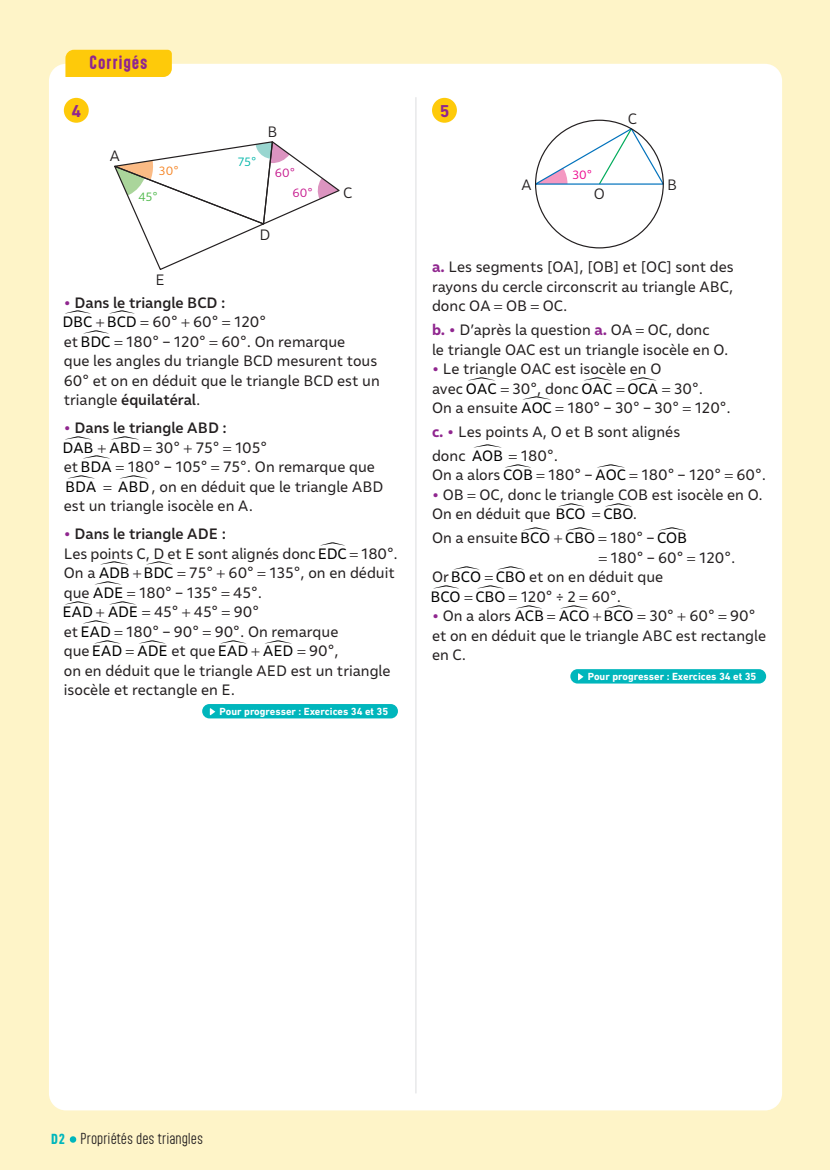
<style>
.page{position:relative;width:830px;height:1170px;background:#fff}
.page>*{position:absolute;margin:0;border:0;box-sizing:border-box;transform-origin:0 0}
.t1{font:700 17.55px "DIN Next LT Pro";color:#90268f}
.t2{font:700 16.35px "Aptly";letter-spacing:.06em;color:#90268f}
.t3{font:15px/19.5px "Malva";color:#231f20}
.t4{font:15px "Malva";color:#231f20}
.t5{font:300 13.5px "Aptly";color:#231f20}
.t6{font:12px "Malva";color:#c5168c}
.t7{font:12px "Malva";color:#ed028c}
.t8{font:12px "Malva";color:#4cb848}
.t9{font:12px "Malva";color:#f58220}
.t10{font:12px "Malva";color:#00b6a9}
.t11{font:700 10.5px "DIN Next LT Pro";color:#fff}
.s1{font-weight:700;color:#90268f}
.s2{font-weight:500}
.s3{color:#000}
.s4{font-family:"DIN Next LT Pro";font-weight:700;font-stretch:condensed;font-size:15px;color:#00b6bc}
</style>
<div class="page">
<div style="left:0;top:0;width:829px;height:1169px;background:#fef4c8"></div>
<div style="left:49px;top:64px;width:732px;height:1046px;background:#fff;border-radius:17px"></div>
<hr style="left:415px;top:97px;width:1px;height:996px;background:#dcdddf">
<div style="left:432px;top:98px;width:24px;height:25px;background:#feca0a;border-radius:50%"></div>
<svg style="left:536px;top:127px;width:128px;height:59px"></svg>
<div style="left:570px;top:669px;width:195px;height:14px;background:#00b6bc;border-radius:7px"></div>
<svg style="left:578px;top:673px;width:5px;height:7px"></svg>
<div style="left:64px;top:98px;width:25px;height:25px;background:#feca0a;border-radius:50%"></div>
<svg style="left:114px;top:141px;width:226px;height:129px"></svg>
<div style="left:202px;top:704px;width:196px;height:14px;background:#00b6bc;border-radius:7px"></div>
<svg style="left:210px;top:708px;width:5px;height:7px"></svg>
<svg style="left:70px;top:1136px;width:6px;height:6px"></svg>
<div style="left:65px;top:50px;width:107px;height:27px;background:#feca0a"></div>
<p class="t2" style="left:89px;top:52px;width:60px">CORRIGÉS</p>
<p class="t1" style="left:72px;top:100px;width:11px">4</p>
<p class="t4" style="left:109px;top:147px;width:12px">A</p>
<p class="t4" style="left:267px;top:123px;width:11px">B</p>
<p class="t10" style="left:237px;top:155px;width:20px">75°</p>
<p class="t9" style="left:159px;top:164px;width:21px">30°</p>
<p class="t6" style="left:275px;top:166px;width:22px">60°</p>
<p class="t8" style="left:138px;top:190px;width:21px">45°</p>
<p class="t4" style="left:259px;top:226px;width:12px">D</p>
<p class="t6" style="left:292px;top:185px;width:22px">60°</p>
<p class="t4" style="left:155px;top:271px;width:11px">E</p>
<p class="t4" style="left:343px;top:183px;width:11px">C</p>
<p class="t3" style="left:62px;top:292px;width:319px"><span class="s1">•</span> <span class="s2">Dans le triangle BCD :<br></span><span class="s3">D</span><sup>·</sup><span class="s3">BC B</span><sup>·</sup><span class="s3">CD</span> 60° 60° 120°<br>et <span class="s3">B</span><sup>·</sup><span class="s3">DC</span> 180° – 120° 60°. On remarque<br>que les angles du triangle BCD mesurent tous<br>60° et on en déduit que le triangle BCD est un triangle <span class="s2">équilatéral</span>.</p>
<p class="t3" style="left:62px;top:418px;width:314px"><span class="s1">•</span> <span class="s2">Dans le triangle ABD :<br></span><span class="s3">D</span><sup>·</sup><span class="s3">AB A</span><sup>·</sup><span class="s3">BD</span> 30° 75° 105°<br>et <span class="s3">B</span><sup>·</sup><span class="s3">DA</span> 180° – 105° 75°. On remarque que<br><span class="s3">B</span><sup>·</sup><span class="s3">D A</span></p>
<p class="t3" style="left:64px;top:476px;width:321px;text-indent:54px"><span class="s3">A</span><sup>·</sup><span class="s3">BD</span> , on en déduit que le triangle ABD est un triangle isocèle en A.</p>
<p class="t3" style="left:62px;top:524px;width:337px"><span class="s1">•</span> <span class="s2">Dans le triangle ADE :<br></span>Les points C, D et E sont alignés donc <span class="s3">E</span><sup>·</sup><span class="s3">DC</span> 180°.<br>On a <span class="s3">A</span><sup>·</sup><span class="s3">DB B</span><sup>·</sup><span class="s3">DC</span> 75° 60° 135°, on en déduit que <span class="s3">A</span><sup>·</sup><span class="s3">DE</span> 180° – 135° 45°.<br><span class="s3">E</span><sup>·</sup><span class="s3">AD A</span><sup>·</sup><span class="s3">DE</span> 45° 45° 90°<br>et <span class="s3">E</span><sup>·</sup><span class="s3">AD</span> 180° – 90° 90°. On remarque<br>que <span class="s3">E</span><sup>·</sup><span class="s3">AD A</span><sup>·</sup><span class="s3">DE</span> et que <span class="s3">E</span><sup>·</sup><span class="s3">AD A</span><sup>·</sup><span class="s3">ED</span> 90°,<br>on en déduit que le triangle AED est un triangle isocèle et rectangle en E.</p>
<p class="t11" style="left:219px;top:705px;width:170px">Pour progresser : Exercices 34 et 35</p>
<p class="t1" style="left:439px;top:100px;width:11px">5</p>
<p class="t4" style="left:521px;top:176px;width:12px">A</p>
<p class="t7" style="left:572px;top:168px;width:21px">30°</p>
<p class="t4" style="left:593px;top:185px;width:13px">O</p>
<p class="t4" style="left:627px;top:110px;width:11px">C</p>
<p class="t4" style="left:666px;top:176px;width:11px">B</p>
<p class="t3" style="left:432px;top:257px;width:303px;text-align:justify"><span class="s1">a.</span> Les segments [OA], [OB] et [OC] sont des rayons du cercle circonscrit au triangle ABC, donc OA OB OC.</p>
<p class="t3" style="left:432px;top:320px;width:298px"><span class="s1">b. •</span> D’après la question <span class="s1">a.</span> OA OC, donc<br>le triangle OAC est un triangle isocèle en O.</p>
<p class="t3" style="left:432px;top:359px;width:300px"><span class="s1">•</span> Le triangle OAC est isocèle en O<br>avec <span class="s3">O</span><sup>·</sup><span class="s3">AC</span> 30°, donc <span class="s3">O</span><sup>·</sup><span class="s3">AC O</span><sup>·</sup><span class="s3">CA</span> 30°.<br>On a ensuite <span class="s3">A</span><sup>·</sup><span class="s3">OC</span> 180° – 30° – 30° 120°.</p>
<p class="t3" style="left:432px;top:419px;width:249px;line-height:24px"><span class="s1">c. •</span> Les points A, O et B sont alignés donc <span class="s3">A</span><sup>·</sup><span class="s3">OB</span> 180°.</p>
<p class="t3" style="left:432px;top:465px;width:335px">On a alors <span class="s3">C</span><sup>·</sup><span class="s3">OB</span> 180° – <span class="s3">A</span><sup>·</sup><span class="s3">OC</span> 180° – 120° 60°.</p>
<p class="t3" style="left:432px;top:484px;width:332px"><span class="s1">•</span> OB OC, donc le triangle COB est isocèle en O.<br>On en déduit que <span class="s3">B</span><sup>·</sup><span class="s3">CO C</span><sup>·</sup><span class="s3">BO</span>.</p>
<p class="t3" style="left:432px;top:528px;width:256px">On a ensuite <span class="s3">B</span><sup>·</sup><span class="s3">CO C</span><sup>·</sup><span class="s3">BO</span> 180° – <span class="s3">C</span><sup>·</sup><span class="s3">OB</span></p>
<p class="t3" style="left:610px;top:547px;width:126px">180° – 60° 120°.</p>
<p class="t3" style="left:432px;top:567px;width:232px">Or <span class="s3">B</span><sup>·</sup><span class="s3">CO C</span><sup>·</sup><span class="s3">BO</span> et on en déduit que</p>
<p class="t3" style="left:430px;top:586px;width:192px"><span class="s3">B</span><sup>·</sup><span class="s3">CO C</span><sup>·</sup><span class="s3">BO</span> 120° ÷ 2 60°.</p>
<p class="t3" style="left:432px;top:606px;width:335px"><span class="s1">•</span> On a alors <span class="s3">A</span><sup>·</sup><span class="s3">CB A</span><sup>·</sup><span class="s3">CO B</span><sup>·</sup><span class="s3">CO</span> 30° 60° 90° et on en déduit que le triangle ABC est rectangle en C.</p>
<p class="t11" style="left:587px;top:670px;width:170px">Pour progresser : Exercices 34 et 35</p>
<p class="t5" style="left:51px;top:1129px;width:153px"><span class="s4">D2</span> Propriétés des triangles</p>
</div>
